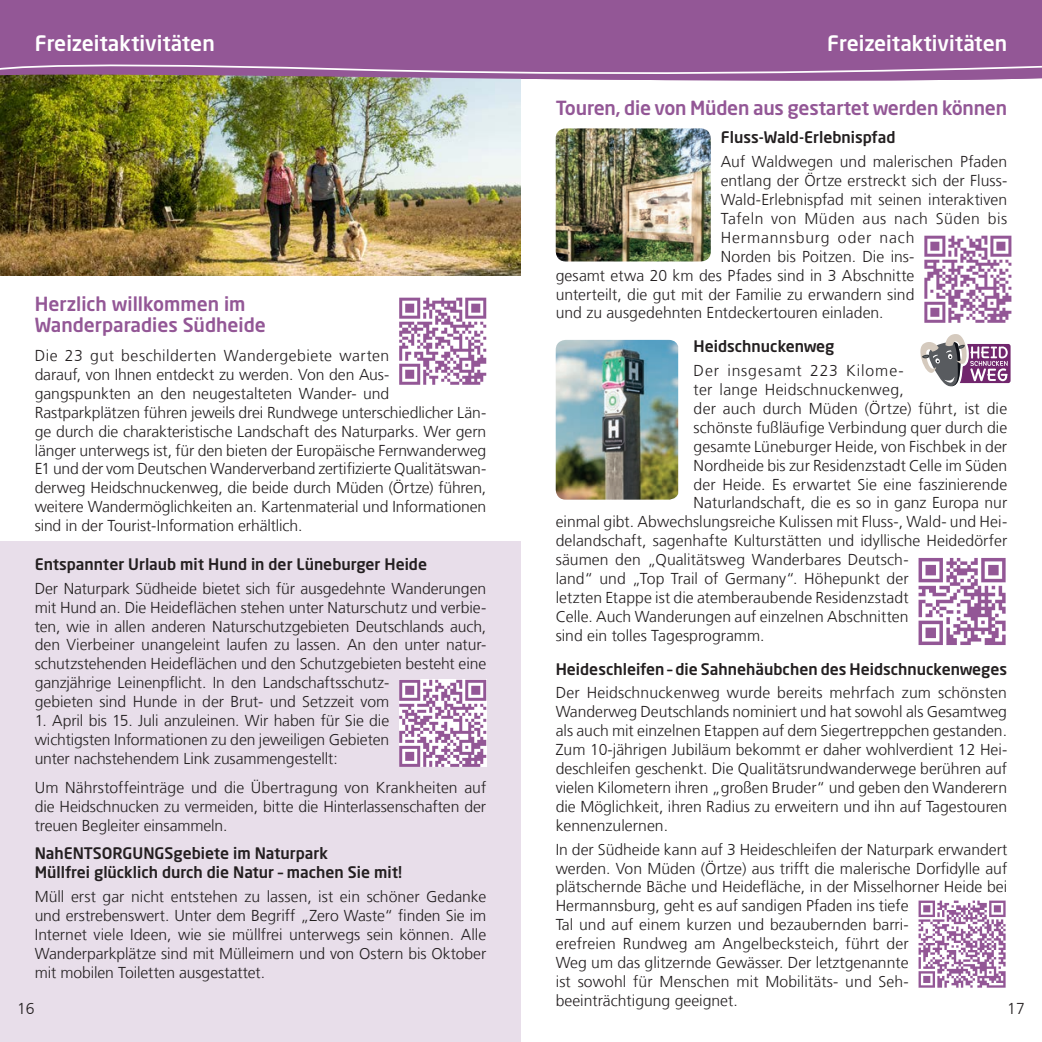
<style>
.page{position:relative;width:1042px;height:1042px;background:#fff}
.page>*{position:absolute;margin:0;border:0;box-sizing:border-box;transform-origin:0 0}
.t1{font:500 21px "Neo Sans Pro";color:#fff}
.t2{font:500 19.25px/21px "Neo Sans Pro";letter-spacing:-.01em;color:#935796}
.t3{font:300 15.75px/18.9px "Frutiger LT Com";color:#231f20;text-align:justify}
.t4{font:500 15.75px/18.9px "Neo Sans Pro";color:#231f20}
.t5{font:300 15.75px "Frutiger LT Com";letter-spacing:.035em;color:#231f20}
.t6{font:300 15.75px "Frutiger LT Com";letter-spacing:.02em;color:#231f20}
.t7{font:300 15.75px "Frutiger LT Com";letter-spacing:.06em;color:#231f20}
.t8{font:300 15.75px "Frutiger LT Com";letter-spacing:.055em;color:#231f20}
</style>
<div class="page">
<div style="left:0;top:542px;width:521px;height:500px;background:#e8deea"></div>
<img style="left:0;top:84px;width:521px;height:192px">
<svg style="left:0;top:0;width:1042px;height:84px;background:#955e96"></svg>
<svg style="left:0;top:58px;width:1042px;height:21px;background:#9a6898"></svg>
<svg style="left:920px;top:334px;width:91px;height:53px"></svg>
<img style="left:556px;top:340px;width:122px;height:160px">
<img style="left:556px;top:128px;width:155px;height:133px">
<svg style="left:399px;top:298px;width:87px;height:87px"></svg>
<svg style="left:399px;top:680px;width:87px;height:87px;background:#c8aaca"></svg>
<svg style="left:918px;top:558px;width:87px;height:87px"></svg>
<svg style="left:918px;top:900px;width:87px;height:87px"></svg>
<svg style="left:924px;top:236px;width:87px;height:87px"></svg>
<h1 class="t1" style="left:35px;top:30px;width:182px">Freizeitaktivitäten</h1>
<h1 class="t1" style="left:827px;top:30px;width:182px">Freizeitaktivitäten</h1>
<p class="t2" style="left:556px;top:96px;width:453px">Touren, die von Müden aus gestartet werden können</p>
<p class="t4" style="left:721px;top:128px;width:176px">Fluss-Wald-Erlebnispfad</p>
<p class="t3" style="left:721px;top:152px;width:288px">Auf Waldwegen und malerischen Pfaden</p>
<p class="t3" style="left:721px;top:171px;width:288px">entlang der Örtze erstreckt sich der Fluss-</p>
<p class="t3" style="left:721px;top:190px;width:288px">Wald-Erlebnispfad mit seinen interaktiven</p>
<p class="t5" style="left:721px;top:209px;width:288px">Tafeln von Müden aus nach Süden bis</p>
<p class="t8" style="left:721px;top:228px;width:195px">Hermannsburg oder nach</p>
<p class="t3" style="left:721px;top:247px;width:195px">Norden bis Poitzen. Die ins-</p>
<p class="t3" style="left:556px;top:266px;width:360px">gesamt etwa 20 km des Pfades sind in 3 Abschnitte</p>
<p class="t3" style="left:556px;top:285px;width:360px">unterteilt, die gut mit der Familie zu erwandern sind</p>
<p class="t3" style="left:556px;top:304px;width:329px">und zu ausgedehnten Entdeckertouren einladen.</p>
<p class="t4" style="left:693px;top:337px;width:142px">Heidschnuckenweg</p>
<p class="t7" style="left:693px;top:361px;width:212px">Der insgesamt 223 Kilome-</p>
<p class="t6" style="left:693px;top:380px;width:212px">ter lange Heidschnuckenweg,</p>
<p class="t3" style="left:693px;top:399px;width:315px">der auch durch Müden (Örtze) führt, ist die</p>
<p class="t3" style="left:693px;top:418px;width:315px">schönste fußläufige Verbindung quer durch die</p>
<p class="t3" style="left:693px;top:437px;width:315px">gesamte Lüneburger Heide, von Fischbek in der</p>
<p class="t3" style="left:693px;top:456px;width:315px">Nordheide bis zur Residenzstadt Celle im Süden</p>
<p class="t3" style="left:693px;top:475px;width:315px">der Heide. Es erwartet Sie eine faszinierende</p>
<p class="t3" style="left:693px;top:494px;width:315px">Naturlandschaft, die es so in ganz Europa nur</p>
<p class="t3" style="left:556px;top:512px;width:453px">einmal gibt. Abwechslungsreiche Kulissen mit Fluss-, Wald- und Hei-</p>
<p class="t3" style="left:556px;top:531px;width:453px">delandschaft, sagenhafte Kulturstätten und idyllische Heidedörfer</p>
<p class="t3" style="left:556px;top:550px;width:354px">säumen den „Qualitätsweg Wanderbares Deutsch-</p>
<p class="t3" style="left:556px;top:569px;width:354px">land“ und „Top Trail of Germany“. Höhepunkt der</p>
<p class="t3" style="left:556px;top:588px;width:354px">letzten Etappe ist die atemberaubende Residenzstadt</p>
<p class="t3" style="left:556px;top:607px;width:354px">Celle. Auch Wanderungen auf einzelnen Abschnitten</p>
<p class="t3" style="left:556px;top:626px;width:210px">sind ein tolles Tagesprogramm.</p>
<p class="t4" style="left:556px;top:659px;width:453px">Heideschleifen – die Sahnehäubchen des Heidschnuckenweges</p>
<p class="t3" style="left:556px;top:683px;width:453px">Der Heidschnuckenweg wurde bereits mehrfach zum schönsten Wanderweg Deutschlands nominiert und hat sowohl als Gesamtweg als auch mit einzelnen Etappen auf dem Siegertreppchen gestanden.<br>Zum 10-jährigen Jubiläum bekommt er daher wohlverdient 12 Hei&shy;deschleifen geschenkt. Die Qualitätsrundwanderwege berühren auf vielen Kilometern ihren „großen Bruder“ und geben den Wanderern die Möglichkeit, ihren Radius zu erweitern und ihn auf Tagestouren kennenzulernen.</p>
<p class="t3" style="left:556px;top:840px;width:453px;text-align:left">In der Südheide kann auf 3 Heideschleifen der Naturpark erwandert werden. Von Müden (Örtze) aus trifft die malerische Dorfidylle auf plätschernde Bäche und Heidefläche, in der Misselhorner Heide bei Hermannsburg, geht es auf sandigen Pfaden ins tiefe<br>Tal und auf einem kurzen und bezaubernden barri-<br>erefreien Rundweg am Angelbecksteich, führt der<br>Weg um das glitzernde Gewässer. Der letztgenannte<br>ist sowohl für Menschen mit Mobilitäts- und Seh&shy;beeinträchtigung geeignet.</p>
<p class="t2" style="left:35px;top:293px;width:233px">Herzlich willkommen im<br>Wanderparadies Südheide</p>
<p class="t3" style="left:35px;top:346px;width:453px;text-align:left">Die 23 gut beschilderten Wandergebiete warten<br>darauf, von Ihnen entdeckt zu werden. Von den Aus&shy;gangspunkten an den neugestalteten Wander- und Rastparkplätzen führen jeweils drei Rundwege unterschiedlicher Län&shy;ge durch die charakteristische Landschaft des Naturparks. Wer gern länger unterwegs ist, für den bieten der Europäische Fernwanderweg E1 und der vom Deutschen Wanderverband zertifizierte Qualitätswan&shy;derweg Heidschnuckenweg, die beide durch Müden (Örtze) führen, weitere Wandermöglichkeiten an. Kartenmaterial und Informationen sind in der Tourist-Information erhältlich.</p>
<p class="t4" style="left:35px;top:554px;width:394px">Entspannter Urlaub mit Hund in der Lüneburger Heide</p>
<p class="t3" style="left:35px;top:579px;width:453px;text-align:left">Der Naturpark Südheide bietet sich für ausgedehnte Wanderungen mit Hund an. Die Heideflächen stehen unter Naturschutz und verbie&shy;ten, wie in allen anderen Naturschutzgebieten Deutschlands auch, den Vierbeiner unangeleint laufen zu lassen. An den unter natur&shy;schutzstehenden Heideflächen und den Schutzgebieten besteht eine ganzjährige Leinenpflicht. In den Landschaftsschutz-<br>gebieten sind Hunde in der Brut- und Setzzeit vom</p>
<p class="t3" style="left:35px;top:711px;width:356px">1. April bis 15. Juli anzuleinen. Wir haben für Sie die wichtigsten Informationen zu den jeweiligen Gebieten unter nachstehendem Link zusammengestellt:</p>
<p class="t3" style="left:35px;top:778px;width:453px">Um Nährstoffeinträge und die Übertragung von Krankheiten auf die Heidschnucken zu vermeiden, bitte die Hinterlassenschaften der treuen Begleiter einsammeln.</p>
<p class="t4" style="left:35px;top:844px;width:369px">NahENTSORGUNGSgebiete im Naturpark<br>Müllfrei glücklich durch die Natur – machen Sie mit!</p>
<p class="t3" style="left:35px;top:887px;width:453px">Müll erst gar nicht entstehen zu lassen, ist ein schöner Gedanke und erstrebenswert. Unter dem Begriff „Zero Waste“ finden Sie im Internet viele Ideen, wie sie müllfrei unterwegs sein können. Alle Wanderparkplätze sind mit Mülleimern und von Ostern bis Oktober mit mobilen Toiletten ausgestattet.</p>
<p class="t3" style="left:17px;top:999px;width:19px">16</p>
<p class="t3" style="left:1007px;top:999px;width:19px">17</p>
</div>
